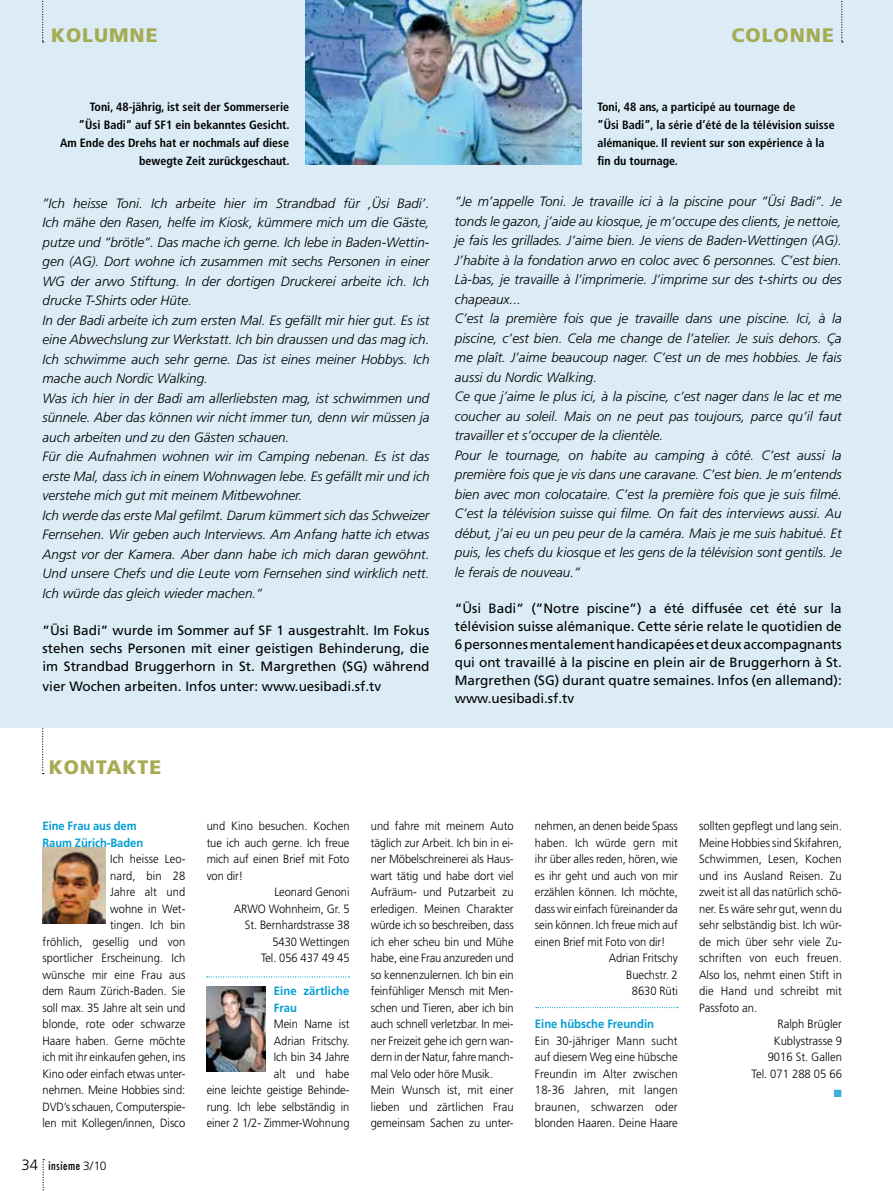
<style>
.page{position:relative;width:893px;height:1191px;background:#fff}
.page>*{position:absolute;margin:0;border:0;box-sizing:border-box;transform-origin:0 0}
.t1{font:900 19.5px "Frutiger";letter-spacing:.05em;color:#a5ab52}
.t2{font:italic 300 13.5px/19.5px "Frutiger";color:#000}
.t3{font:13.5px/18px "Frutiger";color:#000;text-align:justify}
.t4{font:300 12px/16.5px "Frutiger";letter-spacing:-.005em;color:#000;text-align:right;scale:.93 1}
.t5{font:300 12px/16.5px "Frutiger";letter-spacing:-.005em;color:#000;text-align:justify;scale:.94 1}
.t6{font:700 condensed 12px/18px "Frutiger";color:#000;text-align:right}
.t7{font:700 12px/16.5px "Frutiger";color:#009dd2;scale:.94 1}
.t8{font:700 12px/16.5px "Frutiger";color:#009dd2;scale:.93 1}
.t9{font:300 12px "Frutiger";letter-spacing:.015em;color:#000;scale:.94 1}
.t10{font:condensed 12px "Futura";letter-spacing:.05em;color:#000}
.t11{font:10.5px "Zapf Dingbats ITC";color:#3dafdb}
.s1{font-family:"Frutiger";font-weight:300;font-stretch:normal;font-size:15px}
.s2{font-family:"Frutiger";font-weight:300;font-stretch:normal}
</style>
<div class="page">
<svg style="left:42px;top:727px;width:2px;height:47px"></svg>
<div style="left:0;top:0;width:893px;height:727px;background:#dbecf6"></div>
<svg style="left:42px;top:1px;width:2px;height:42px"></svg>
<svg style="left:536px;top:1007px;width:142px;height:1px"></svg>
<svg style="left:207px;top:976px;width:143px;height:1px"></svg>
<img style="left:305px;top:0;width:276px;height:165px">
<svg style="left:841px;top:1px;width:2px;height:42px"></svg>
<svg style="left:43px;top:1159px;width:1px;height:32px"></svg>
<img style="left:43px;top:847px;width:63px;height:76px">
<img style="left:206px;top:987px;width:59px;height:84px">
<h1 class="t1" style="left:51px;top:24px;width:108px">KOLUMNE</h1>
<h1 class="t1" style="left:732px;top:24px;width:104px">COLONNE</h1>
<p class="t6" style="left:60px;top:97px;width:231px">Toni, 48-jährig, ist seit der Sommerserie<br>”Üsi Badi“ auf SF1 ein bekanntes Gesicht.<br>Am Ende des Drehs hat er nochmals auf diese bewegte Zeit zurückgeschaut.</p>
<p class="t6" style="left:597px;top:98px;width:239px;text-align:left">Toni, 48 ans, a participé au tournage de<br>”Üsi Badi”, la série d’été de la télévision suisse alémanique. Il revient sur son expérience à la fin du tournage.</p>
<p class="t2" style="left:43px;top:193px;width:388px">”Ich heisse Toni. Ich arbeite hier im Strandbad für ‚Üsi Badi’.<br>Ich mähe den Rasen, helfe im Kiosk, kümmere mich um die Gäste, putze und ”brötle”. Das mache ich gerne. Ich lebe in Baden-Wettin&shy;gen (AG). Dort wohne ich zusammen mit sechs Personen in einer WG der arwo Stiftung. In der dortigen Druckerei arbeite ich. Ich drucke T-Shirts oder Hüte.<br>In der Badi arbeite ich zum ersten Mal. Es gefällt mir hier gut. Es ist eine Abwechslung zur Werkstatt. Ich bin draussen und das mag ich.<br>Ich schwimme auch sehr gerne. Das ist eines meiner Hobbys. Ich mache auch Nordic Walking.<br>Was ich hier in der Badi am allerliebsten mag, ist schwimmen und sünnele. Aber das können wir nicht immer tun, denn wir müssen ja auch arbeiten und zu den Gästen schauen.<br>Für die Aufnahmen wohnen wir im Camping nebenan. Es ist das erste Mal, dass ich in einem Wohnwagen lebe. Es gefällt mir und ich verstehe mich gut mit meinem Mitbewohner.<br>Ich werde das erste Mal gefilmt. Darum kümmert sich das Schweizer Fernsehen. Wir geben auch Interviews. Am Anfang hatte ich etwas Angst vor der Kamera. Aber dann habe ich mich daran gewöhnt.<br>Und unsere Chefs und die Leute vom Fernsehen sind wirklich nett.<br>Ich würde das gleich wieder machen.“</p>
<p class="t3" style="left:43px;top:621px;width:388px">”Üsi Badi” wurde im Sommer auf SF 1 ausgestrahlt. Im Fokus stehen sechs Personen mit einer geistigen Behinderung, die im Strandbad Bruggerhorn in St. Margrethen (SG) während</p>
<p class="t3" style="left:43px;top:677px;width:340px">vier Wochen arbeiten. Infos unter: www.uesibadi.sf.tv</p>
<h1 class="t1" style="left:49px;top:755px;width:114px">KONTAKTE</h1>
<p class="t2" style="left:455px;top:192px;width:388px">”Je m’appelle Toni. Je travaille ici à la piscine pour ”Üsi Badi”. Je tonds le gazon, j’aide au kiosque, je m’occupe des clients, je nettoie, je fais les grillades. J’aime bien. Je viens de Baden-Wettingen (AG).<br>J’habite à la fondation arwo en coloc avec 6 personnes. C’est bien.<br>Là-bas, je travaille à l’imprimerie. J’imprime sur des t-shirts ou des chapeaux...<br>C’est la première fois que je travaille dans une piscine. Ici, à la piscine, c’est bien. Cela me change de l’atelier. Je suis dehors. Ça me plaît. J’aime beaucoup nager. C’est un de mes hobbies. Je fais aussi du Nordic Walking.<br>Ce que j’aime le plus ici, à la piscine, c’est nager dans le lac et me coucher au soleil. Mais on ne peut pas toujours, parce qu’il faut travailler et s’occuper de la clientèle.<br>Pour le tournage, on habite au camping à côté. C’est aussi la première fois que je vis dans une caravane. C’est bien. Je m’entends bien avec mon colocataire. C’est la première fois que je suis filmé.<br>C’est la télévision suisse qui filme. On fait des interviews aussi. Au début, j’ai eu un peu peur de la caméra. Mais je me suis habitué. Et puis, les chefs du kiosque et les gens de la télévision sont gentils. Je le ferais de nouveau.”</p>
<p class="t3" style="left:455px;top:599px;width:388px">“Üsi Badi” (”Notre piscine”) a été diffusée cet été sur la télévision suisse alémanique. Cette série relate le quotidien de 6 personnes mentalement handicapées et deux accompagnants qui ont travaillé à la piscine en plein air de Bruggerhorn à St.<br>Margrethen (SG) durant quatre semaines. Infos (en allemand): www.uesibadi.sf.tv</p>
<p class="t8" style="left:43px;top:817px;width:110px">Eine Frau aus dem<br>Raum Zürich-Baden</p>
<p class="t4" style="left:43px;top:850px;width:155px">Ich heisse Leo-<br>nard, bin 28<br>Jahre alt und<br>wohne in Wet-<br>tingen. Ich bin<br>fröhlich, gesellig und von sportlicher Erscheinung. Ich wünsche mir eine Frau aus dem Raum Zürich-Baden. Sie soll max. 35 Jahre alt sein und blonde, rote oder schwarze<br>Haare haben. Gerne möchte ich mit ihr einkaufen gehen, ins<br>Kino oder einfach etwas unter&shy;nehmen. Meine Hobbies sind:<br>DVD’s schauen, Computerspie&shy;len mit Kollegen/innen, Disco</p>
<p class="t10" style="left:22px;top:1157px;width:87px"><span class="s1">34</span> insieme <span class="s2">3/10</span></p>
<p class="t4" style="left:207px;top:817px;width:155px">und Kino besuchen. Kochen</p>
<p class="t4" style="left:207px;top:834px;width:155px">tue ich auch gerne. Ich freue</p>
<p class="t4" style="left:207px;top:850px;width:155px">mich auf einen Brief mit Foto</p>
<p class="t4" style="left:207px;top:867px;width:41px">von dir!</p>
<p class="t4" style="left:274px;top:883px;width:82px">Leonard Genoni</p>
<p class="t4" style="left:234px;top:900px;width:126px">ARWO Wohnheim, Gr. 5</p>
<p class="t4" style="left:245px;top:916px;width:114px">St. Bernhardstrasse 38</p>
<p class="t4" style="left:272px;top:933px;width:84px">5430 Wettingen</p>
<p class="t4" style="left:261px;top:949px;width:97px">Tel. 056 437 49 45</p>
<p class="t7" style="left:274px;top:982px;width:82px">Eine zärtliche<br>Frau</p>
<p class="t4" style="left:207px;top:1015px;width:155px">Mein Name ist<br>Adrian Fritschy.<br>Ich bin 34 Jahre<br>alt und habe<br>eine leichte geistige Behinde&shy;rung. Ich lebe selbständig in einer 2 1/2- Zimmer-Wohnung</p>
<p class="t4" style="left:371px;top:817px;width:155px;text-align:left">und fahre mit meinem Auto täglich zur Arbeit. Ich bin in ei&shy;ner Möbelschreinerei als Haus&shy;wart tätig und habe dort viel<br>Aufräum- und Putzarbeit zu erledigen. Meinen Charakter würde ich so beschreiben, dass ich eher scheu bin und Mühe habe, eine Frau anzureden und so kennenzulernen. Ich bin ein feinfühliger Mensch mit Men&shy;schen und Tieren, aber ich bin auch schnell verletzbar. In mei&shy;ner Freizeit gehe ich gern wan&shy;dern in der Natur, fahre manch&shy;mal Velo oder höre Musik.<br>Mein Wunsch ist, mit einer lieben und zärtlichen Frau gemeinsam Sachen zu unter-</p>
<p class="t4" style="left:535px;top:817px;width:155px">nehmen, an denen beide Spass</p>
<p class="t4" style="left:535px;top:834px;width:155px">haben. Ich würde gern mit</p>
<p class="t4" style="left:535px;top:850px;width:155px">ihr über alles reden, hören, wie</p>
<p class="t4" style="left:535px;top:867px;width:155px">es ihr geht und auch von mir</p>
<p class="t4" style="left:535px;top:883px;width:155px">erzählen können. Ich möchte,</p>
<p class="t4" style="left:535px;top:900px;width:155px">dass wir einfach füreinander da</p>
<p class="t4" style="left:535px;top:916px;width:155px">sein können. Ich freue mich auf</p>
<p class="t4" style="left:535px;top:933px;width:142px">einen Brief mit Foto von dir!</p>
<p class="t4" style="left:609px;top:949px;width:76px">Adrian Fritschy</p>
<p class="t4" style="left:626px;top:966px;width:57px">Buechstr. 2</p>
<p class="t4" style="left:632px;top:982px;width:51px">8630 Rüti</p>
<p class="t7" style="left:535px;top:1015px;width:128px">Eine hübsche Freundin</p>
<p class="t5" style="left:535px;top:1032px;width:154px">Ein 30-jähriger Mann sucht auf diesem Weg eine hübsche Freundin im Alter zwischen 18-36 Jahren, mit langen braunen, schwarzen oder blonden Haaren. Deine Haare</p>
<p class="t5" style="left:699px;top:817px;width:153px">sollten gepflegt und lang sein.</p>
<p class="t5" style="left:699px;top:834px;width:153px">Meine Hobbies sind Skifahren,</p>
<p class="t5" style="left:699px;top:850px;width:153px">Schwimmen, Lesen, Kochen</p>
<p class="t5" style="left:699px;top:867px;width:153px">und ins Ausland Reisen. Zu</p>
<p class="t5" style="left:699px;top:883px;width:153px">zweit ist all das natürlich schö-</p>
<p class="t5" style="left:699px;top:900px;width:153px">ner. Es wäre sehr gut, wenn du</p>
<p class="t5" style="left:699px;top:916px;width:153px">sehr selbständig bist. Ich wür-</p>
<p class="t5" style="left:699px;top:933px;width:153px">de mich über sehr viele Zu-</p>
<p class="t9" style="left:699px;top:951px;width:154px">schriften von euch freuen.</p>
<p class="t5" style="left:699px;top:966px;width:153px">Also los, nehmt einen Stift in</p>
<p class="t5" style="left:699px;top:982px;width:154px">die Hand und schreibt mit</p>
<p class="t5" style="left:699px;top:999px;width:63px">Passfoto an.</p>
<p class="t5" style="left:777px;top:1015px;width:70px">Ralph Brügler</p>
<p class="t5" style="left:774px;top:1032px;width:74px">Kublystrasse 9</p>
<p class="t5" style="left:768px;top:1048px;width:81px">9016 St. Gallen</p>
<p class="t5" style="left:752px;top:1065px;width:98px">Tel. 071 288 05 66</p>
<p class="t11" style="left:834px;top:1088px;width:9px">■</p>
</div>
